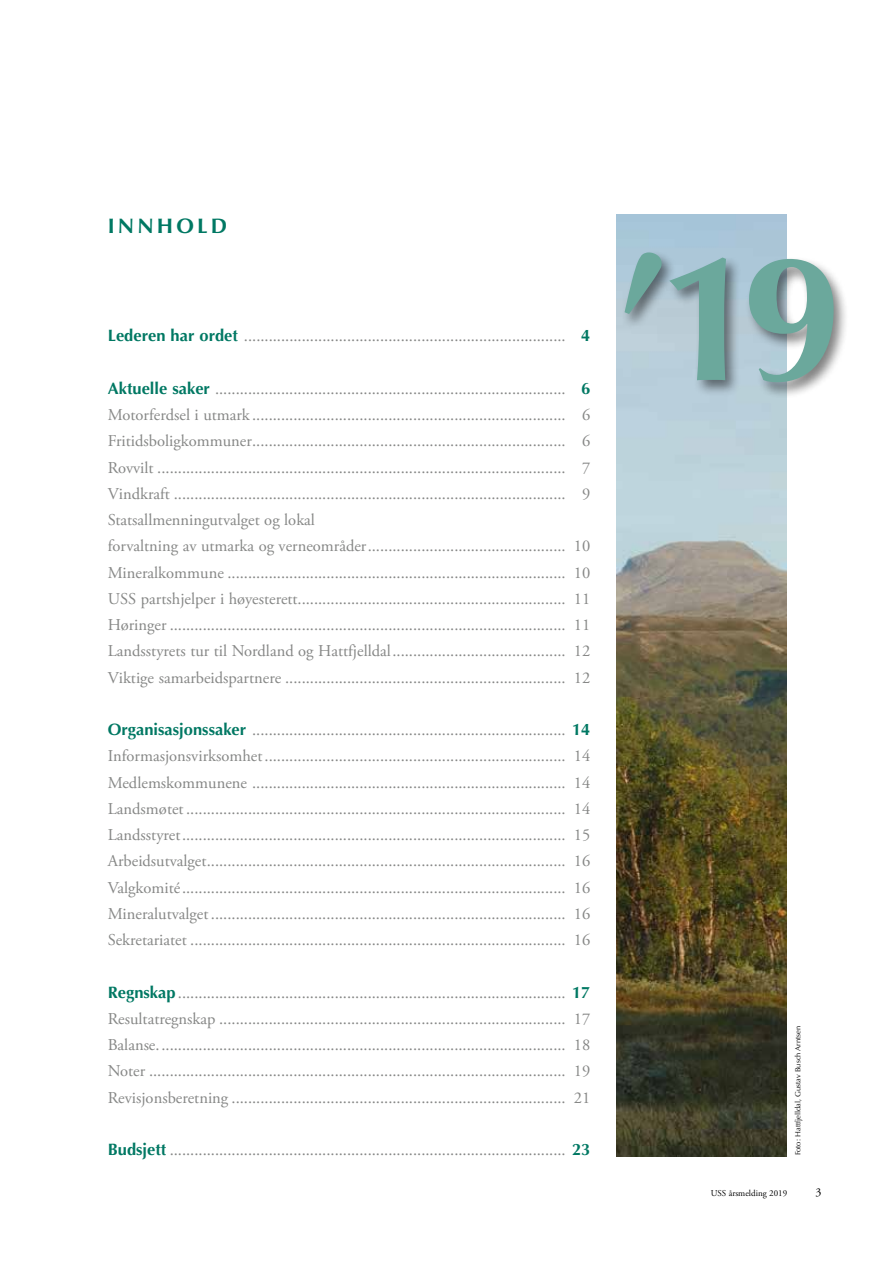
<style>
.page{position:relative;width:893px;height:1263px;background:#fff}
.page>*{position:absolute;margin:0;border:0;box-sizing:border-box;transform-origin:0 0}
.t1{font:700 180px "Optima";color:#6ba89c}
.t2{font:700 21px "Optima";letter-spacing:.15em;color:#007863}
.t3{font:16.5px/26.2px "Adobe Garamond Pro";color:#868786;text-align:justify}
.t4{font:12px "Adobe Garamond Pro";color:#000}
.t5{font:9px "Adobe Garamond Pro";color:#000}
.t6{font:7.5px "Optima";color:#000}
.s1{font-family:"Optima";font-weight:700;color:#007863}
</style>
<div class="page">
<img style="left:617px;top:214px;width:170px;height:943px">
<div style="left:621px;top:249px;width:229px;height:150px;background:#000;opacity:.5"></div>
<p class="t2" style="left:108px;top:214px;width:121px">INNHOLD</p>
<p class="t3" style="left:108px;top:324px;width:484px"><span class="s1">Lederen har ordet</span> .............................................................................. <span class="s1">4</span></p>
<p class="t3" style="left:108px;top:376px;width:484px;text-align:left"><span class="s1">Aktuelle saker</span> ..................................................................................... <span class="s1">6<br></span>Motorferdsel i utmark ............................................................................ 6<br>Fritidsboligkommuner............................................................................ 6<br>Rovvilt ................................................................................................... 7<br>Vindkraft ............................................................................................... 9<br>Statsallmenningutvalget og lokal<br>forvaltning av utmarka og verneområder................................................ 10<br>Mineralkommune .................................................................................. 10<br>USS partshjelper i høyesterett................................................................. 11<br>Høringer ................................................................................................ 11<br>Landsstyrets tur til Nordland og Hattfjelldal.......................................... 12<br>Viktige samarbeidspartnere .................................................................... 12</p>
<p class="t3" style="left:108px;top:717px;width:484px"><span class="s1">Organisasjonssaker</span> ............................................................................ <span class="s1">14<br></span>Informasjonsvirksomhet......................................................................... 14<br>Medlemskommunene ............................................................................ 14<br>Landsmøtet............................................................................................ 14<br>Landsstyret............................................................................................. 15<br>Arbeidsutvalget....................................................................................... 16<br>Valgkomité............................................................................................. 16<br>Mineralutvalget...................................................................................... 16<br>Sekretariatet ........................................................................................... 16</p>
<p class="t3" style="left:108px;top:980px;width:484px"><span class="s1">Regnskap</span>.............................................................................................. <span class="s1">17<br></span>Resultatregnskap .................................................................................... 17<br>Balanse................................................................................................... 18<br>Noter ..................................................................................................... 19<br>Revisjonsberetning ................................................................................. 21</p>
<p class="t3" style="left:108px;top:1137px;width:484px"><span class="s1">Budsjett</span> ................................................................................................ <span class="s1">23</span></p>
<h1 class="t1" style="left:618px;top:214px;width:227px">’19</h1>
<p class="t6" style="left:794px;top:1155px;width:131px;rotate:-90deg">Foto: Hattfjelldal, Gustav Busch Arntsen</p>
<p class="t5" style="left:711px;top:1188px;width:78px">USS årsmelding 2019</p>
<p class="t4" style="left:815px;top:1185px;width:7px">3</p>
</div>
